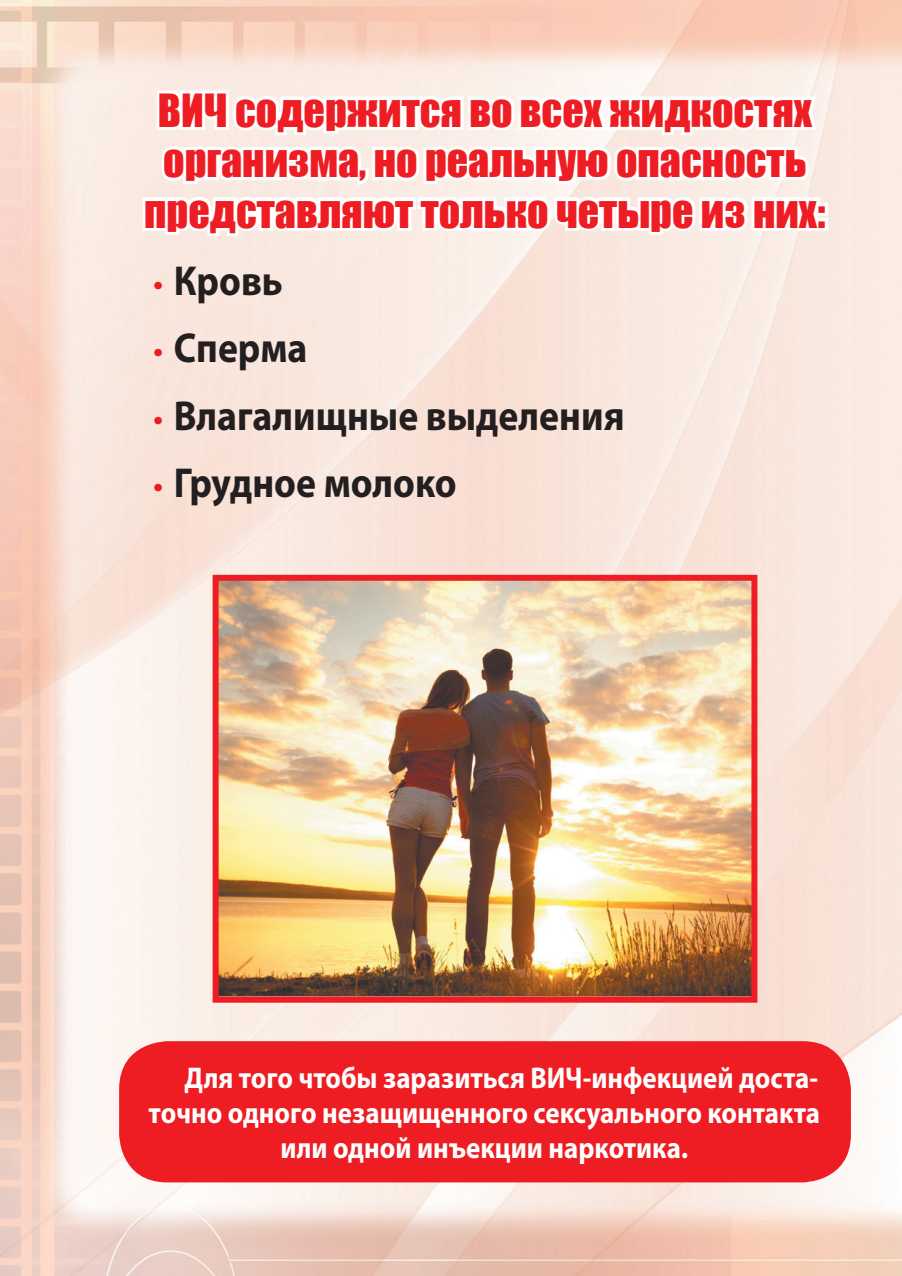
<style>
.page{position:relative;width:902px;height:1276px;background:#fff}
.page>*{position:absolute;margin:0;border:0;box-sizing:border-box;transform-origin:0 0}
.t1{font:42px/50.4px "Impact";color:#ee1d23;text-align:center}
.t2{font:700 42px "Myriad Pro";color:#231f20;scale:.9 1}
.t3{font:700 30px "Myriad Pro";color:#fff;scale:.9 1}
.s1{font-weight:400;font-size:36px;color:#ee1d23}
</style>
<div class="page">
<img style="left:0;top:0;width:901px;height:1276px">
<svg style="left:140px;top:70px;width:685px;height:210px"></svg>
<div style="left:119px;top:1041px;width:731px;height:141px;background:#ee1d23;border-radius:48px"></div>
<img style="left:219px;top:582px;width:531px;height:413px">
<div style="left:212px;top:575px;width:545px;height:427px;border:6px solid #ee1d23"></div>
<h1 class="t1" style="left:144px;top:84px;width:683px">ВИЧ содержится во всех жидкостях организма, но реальную опасность представляют только четыре из них:</h1>
<h1 class="t2" style="left:153px;top:253px;width:146px"><span class="s1">•</span> Кровь</h1>
<h1 class="t2" style="left:153px;top:321px;width:173px"><span class="s1">•</span> Сперма</h1>
<h1 class="t2" style="left:153px;top:388px;width:525px"><span class="s1">•</span> Влагалищные выделения</h1>
<h1 class="t2" style="left:153px;top:456px;width:338px"><span class="s1">•</span> Грудное молоко</h1>
<p class="t3" style="left:185px;top:1058px;width:705px">Для того чтобы заразиться ВИЧ-инфекцией доста-</p>
<p class="t3" style="left:149px;top:1093px;width:747px">точно одного незащищенного сексуального контакта</p>
<p class="t3" style="left:280px;top:1128px;width:454px">или одной инъекции наркотика.</p>
</div>
